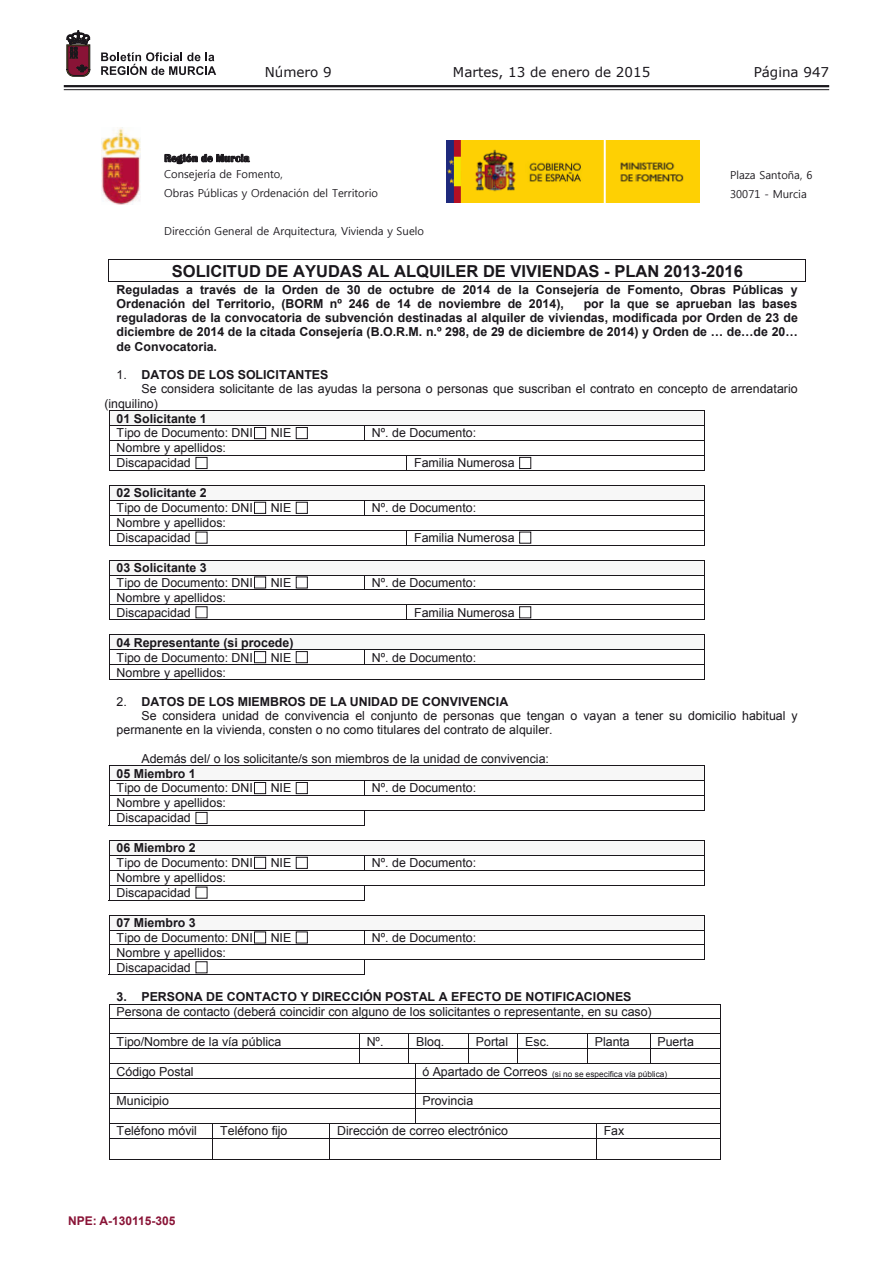
<style>
.page{position:relative;width:893px;height:1263px;background:#fff}
.page>*{position:absolute;margin:0;border:0;box-sizing:border-box;transform-origin:0 0}
.t1{font:700 16.5px "Arial";color:#1a171c}
.t2{font:13.5px "Verdana";color:#1a171c}
.t3{font:12.45px/15px "Arial";color:#1a171c}
.t4{font:700 12.45px/14.2px "Arial";color:#1a171c}
.t5{font:700 12px "Arial";color:#891336}
.t6{font:10.95px/19px "Malgun Gothic";color:#1a171c}
.t7{font:700 10.95px "Britannic";letter-spacing:.005em;color:#1a171c}
.t8{font:8.25px "Arial";letter-spacing:.005em;color:#1a171c}
.s1{font-weight:400}
</style>
<div class="page">
<hr style="left:64px;top:85px;width:765px;height:2px;background:#1a171c">
<hr style="left:64px;top:89px;width:765px;height:1px;background:#1a171c">
<svg style="left:101px;top:52px;width:115px;height:23px"></svg>
<svg style="left:67px;top:31px;width:23px;height:45px"></svg>
<img style="left:101px;top:128px;width:39px;height:77px">
<svg style="left:165px;top:154px;width:85px;height:10px"></svg>
<img style="left:446px;top:140px;width:254px;height:62px">
<hr style="left:108px;top:259px;width:698px;height:1px;background:#1a171c">
<hr style="left:108px;top:282px;width:698px;height:1px;background:#1a171c">
<svg style="left:108px;top:260px;width:1px;height:23px"></svg>
<svg style="left:109px;top:410px;width:596px;height:61px"></svg>
<svg style="left:109px;top:485px;width:596px;height:61px"></svg>
<svg style="left:109px;top:560px;width:596px;height:60px"></svg>
<svg style="left:109px;top:634px;width:596px;height:46px"></svg>
<svg style="left:109px;top:765px;width:596px;height:61px"></svg>
<svg style="left:109px;top:840px;width:596px;height:61px"></svg>
<svg style="left:109px;top:915px;width:596px;height:60px"></svg>
<hr style="left:109px;top:1004px;width:612px;height:1px;background:#1a171c">
<hr style="left:109px;top:1019px;width:612px;height:1px;background:#1a171c">
<hr style="left:109px;top:1033px;width:612px;height:1px;background:#1a171c">
<hr style="left:109px;top:1048px;width:612px;height:1px;background:#1a171c">
<svg style="left:359px;top:1034px;width:1px;height:29px"></svg>
<svg style="left:468px;top:1034px;width:1px;height:29px"></svg>
<svg style="left:517px;top:1034px;width:1px;height:29px"></svg>
<svg style="left:587px;top:1034px;width:1px;height:29px"></svg>
<svg style="left:650px;top:1034px;width:1px;height:29px"></svg>
<hr style="left:109px;top:1063px;width:612px;height:1px;background:#1a171c">
<hr style="left:109px;top:1078px;width:612px;height:1px;background:#1a171c">
<hr style="left:109px;top:1093px;width:612px;height:1px;background:#1a171c">
<hr style="left:109px;top:1108px;width:612px;height:1px;background:#1a171c">
<svg style="left:415px;top:1064px;width:1px;height:59px"></svg>
<hr style="left:109px;top:1123px;width:612px;height:1px;background:#1a171c">
<hr style="left:109px;top:1138px;width:612px;height:1px;background:#1a171c">
<svg style="left:109px;top:1005px;width:1px;height:154px"></svg>
<hr style="left:109px;top:1159px;width:103px;height:1px;background:#1a171c">
<svg style="left:212px;top:1124px;width:1px;height:36px"></svg>
<hr style="left:213px;top:1159px;width:116px;height:1px;background:#1a171c">
<svg style="left:329px;top:1124px;width:1px;height:36px"></svg>
<hr style="left:330px;top:1159px;width:266px;height:1px;background:#1a171c">
<svg style="left:596px;top:1124px;width:1px;height:36px"></svg>
<hr style="left:597px;top:1159px;width:123px;height:1px;background:#1a171c">
<svg style="left:720px;top:1005px;width:1px;height:155px"></svg>
<p class="t2" style="left:265px;top:62px;width:69px">Número 9</p>
<p class="t2" style="left:453px;top:62px;width:199px">Martes, 13 de enero de 2015</p>
<p class="t2" style="left:754px;top:62px;width:77px">Página 947</p>
<p class="t7" style="left:164px;top:152px;width:87px">Región de Murcia</p>
<p class="t6" style="left:164px;top:165px;width:215px">Consejería de Fomento,<br>Obras Públicas y Ordenación del Territorio</p>
<p class="t6" style="left:164px;top:222px;width:261px">Dirección General de Arquitectura, Vivienda y Suelo</p>
<p class="t6" style="left:730px;top:166px;width:84px">Plaza Santoña, 6<br>30071 - Murcia</p>
<h1 class="t1" style="left:172px;top:260px;width:573px">SOLICITUD DE AYUDAS AL ALQUILER DE VIVIENDAS - PLAN 2013-2016</h1>
<p class="t4" style="left:117px;top:282px;width:682px">Reguladas a través de la Orden de 30 de octubre de 2014 de la Consejería de Fomento, Obras Públicas y<br>Ordenación del Territorio, (BORM nº 246 de 14 de noviembre de 2014),</p>
<p class="t4" style="left:117px;top:297px;width:683px;text-align:justify;text-indent:467px">por la que se aprueban las bases reguladoras de la convocatoria de subvención destinadas al alquiler de viviendas, modificada por Orden de 23 de diciembre de 2014 de la citada Consejería (B.O.R.M. n.º 298, de 29 de diciembre de 2014) y Orden de … de…de 20… de Convocatoria.</p>
<p class="t4" style="left:117px;top:368px;width:213px"><span class="s1">1.</span> DATOS DE LOS SOLICITANTES</p>
<p class="t3" style="left:141px;top:382px;width:658px">Se considera solicitante de las ayudas la persona o personas que suscriban el contrato en concepto de arrendatario</p>
<p class="t3" style="left:104px;top:396px;width:55px">(inquilino)</p>
<p class="t4" style="left:117px;top:411px;width:92px">01 Solicitante 1</p>
<p class="t3" style="left:117px;top:426px;width:138px">Tipo de Documento: DNI</p>
<p class="t3" style="left:271px;top:426px;width:22px">NIE</p>
<p class="t3" style="left:372px;top:426px;width:106px">Nº. de Documento:</p>
<p class="t3" style="left:117px;top:441px;width:111px">Nombre y apellidos:<br>Discapacidad</p>
<p class="t3" style="left:414px;top:456px;width:102px">Familia Numerosa</p>
<p class="t4" style="left:117px;top:486px;width:92px">02 Solicitante 2</p>
<p class="t3" style="left:117px;top:500px;width:138px">Tipo de Documento: DNI</p>
<p class="t3" style="left:271px;top:500px;width:22px">NIE</p>
<p class="t3" style="left:372px;top:500px;width:106px">Nº. de Documento:</p>
<p class="t3" style="left:117px;top:515px;width:111px">Nombre y apellidos:<br>Discapacidad</p>
<p class="t3" style="left:414px;top:530px;width:102px">Familia Numerosa</p>
<p class="t4" style="left:117px;top:561px;width:92px">03 Solicitante 3</p>
<p class="t3" style="left:117px;top:575px;width:138px">Tipo de Documento: DNI</p>
<p class="t3" style="left:271px;top:575px;width:22px">NIE</p>
<p class="t3" style="left:372px;top:575px;width:106px">Nº. de Documento:</p>
<p class="t3" style="left:117px;top:590px;width:111px">Nombre y apellidos:<br>Discapacidad</p>
<p class="t3" style="left:414px;top:605px;width:102px">Familia Numerosa</p>
<p class="t4" style="left:117px;top:635px;width:178px">04 Representante (si procede)</p>
<p class="t3" style="left:117px;top:650px;width:138px">Tipo de Documento: DNI</p>
<p class="t3" style="left:271px;top:650px;width:22px">NIE</p>
<p class="t3" style="left:372px;top:650px;width:106px">Nº. de Documento:</p>
<p class="t3" style="left:117px;top:665px;width:111px">Nombre y apellidos:</p>
<p class="t4" style="left:117px;top:694px;width:393px"><span class="s1">2.</span> DATOS DE LOS MIEMBROS DE LA UNIDAD DE CONVIVENCIA</p>
<p class="t3" style="left:141px;top:708px;width:658px">Se considera unidad de convivencia el conjunto de personas que tengan o vayan a tener su domicilio habitual y</p>
<p class="t3" style="left:117px;top:722px;width:438px">permanente en la vivienda, consten o no como titulares del contrato de alquiler.</p>
<p class="t3" style="left:141px;top:751px;width:409px">Además del/ o los solicitante/s son miembros de la unidad de convivencia:</p>
<p class="t4" style="left:117px;top:766px;width:81px">05 Miembro 1</p>
<p class="t3" style="left:117px;top:781px;width:138px">Tipo de Documento: DNI</p>
<p class="t3" style="left:271px;top:781px;width:22px">NIE</p>
<p class="t3" style="left:372px;top:781px;width:106px">Nº. de Documento:</p>
<p class="t3" style="left:117px;top:796px;width:111px">Nombre y apellidos:<br>Discapacidad</p>
<p class="t4" style="left:117px;top:841px;width:81px">06 Miembro 2</p>
<p class="t3" style="left:117px;top:855px;width:138px">Tipo de Documento: DNI</p>
<p class="t3" style="left:271px;top:855px;width:22px">NIE</p>
<p class="t3" style="left:372px;top:855px;width:106px">Nº. de Documento:</p>
<p class="t3" style="left:117px;top:870px;width:111px">Nombre y apellidos:<br>Discapacidad</p>
<p class="t4" style="left:117px;top:916px;width:81px">07 Miembro 3</p>
<p class="t3" style="left:117px;top:930px;width:138px">Tipo de Documento: DNI</p>
<p class="t3" style="left:271px;top:930px;width:22px">NIE</p>
<p class="t3" style="left:372px;top:930px;width:106px">Nº. de Documento:</p>
<p class="t3" style="left:117px;top:945px;width:111px">Nombre y apellidos:<br>Discapacidad</p>
<p class="t4" style="left:117px;top:990px;width:516px">3. PERSONA DE CONTACTO Y DIRECCIÓN POSTAL A EFECTO DE NOTIFICACIONES</p>
<p class="t3" style="left:117px;top:1004px;width:537px">Persona de contacto (deberá coincidir con alguno de los solicitantes o representante, en su caso)</p>
<p class="t3" style="left:117px;top:1034px;width:166px">Tipo/Nombre de la vía pública</p>
<p class="t3" style="left:367px;top:1034px;width:18px">Nº.</p>
<p class="t3" style="left:416px;top:1034px;width:30px">Bloq.</p>
<p class="t3" style="left:476px;top:1034px;width:34px">Portal</p>
<p class="t3" style="left:525px;top:1034px;width:26px">Esc.</p>
<p class="t3" style="left:595px;top:1034px;width:36px">Planta</p>
<p class="t3" style="left:657px;top:1034px;width:38px">Puerta</p>
<p class="t3" style="left:117px;top:1064px;width:79px">Código Postal</p>
<p class="t8" style="left:422px;top:1069px;width:246px"><sup>ó</sup> <sup>Apartado</sup> <sup>de</sup> <sup>Correos</sup> (si no se especifica vía pública)</p>
<p class="t3" style="left:117px;top:1094px;width:54px">Municipio</p>
<p class="t3" style="left:422px;top:1094px;width:52px">Provincia</p>
<p class="t3" style="left:117px;top:1123px;width:82px">Teléfono móvil</p>
<p class="t3" style="left:220px;top:1123px;width:69px">Teléfono fijo</p>
<p class="t3" style="left:337px;top:1123px;width:172px">Dirección de correo electrónico</p>
<p class="t3" style="left:604px;top:1123px;width:22px">Fax</p>
<p class="t5" style="left:68px;top:1213px;width:109px">NPE: A-130115-305</p>
</div>
